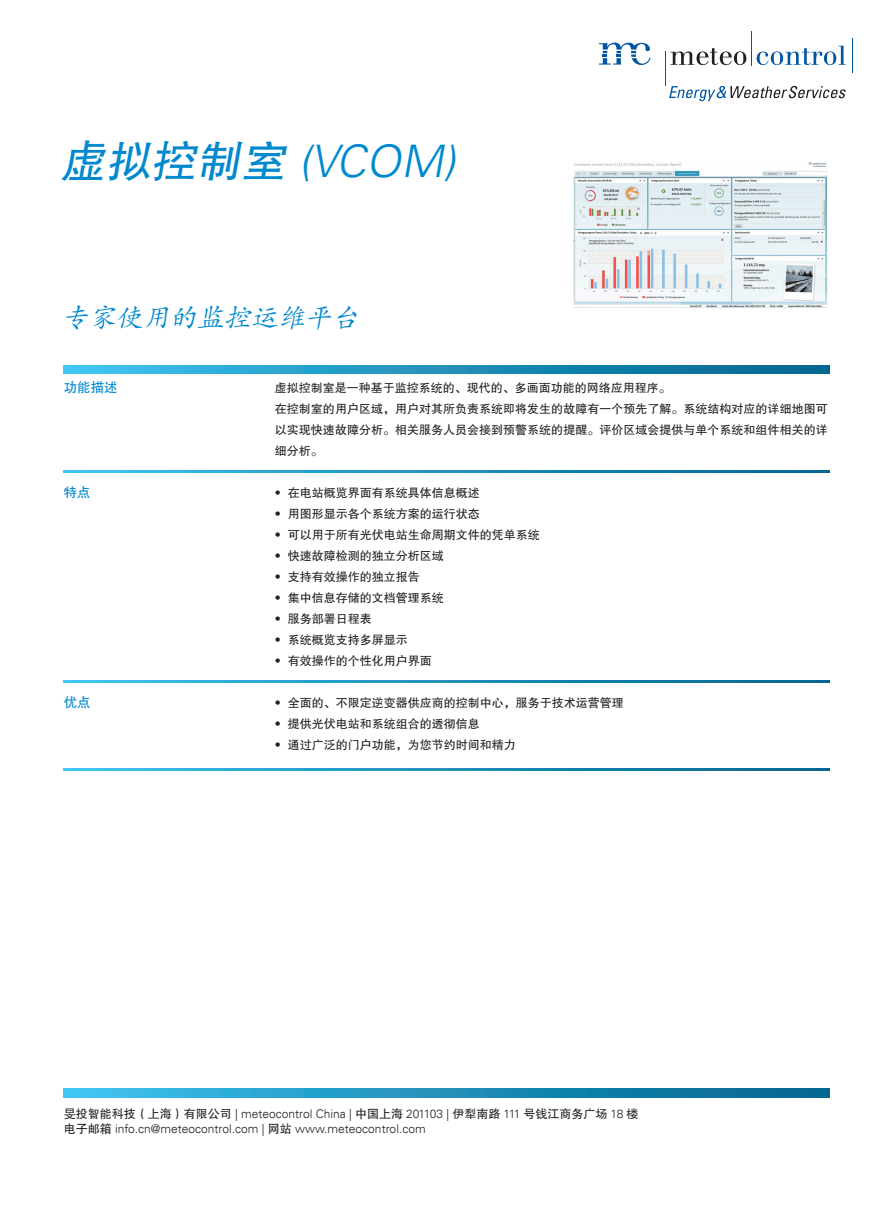
<style>
.page{position:relative;width:893px;height:1212px;background:#fff}
.page>*{position:absolute;margin:0;border:0;box-sizing:border-box;transform-origin:0 0}
.t1{font:italic 300 45px "Univers LT";color:#0089cf}
.t2{font:italic 27px "FZKTJW GB1 0";color:#0089cf}
.t3{font:13.5px "FZHTJW GB1 0";color:#0089cf}
.t4{font:12px/21px "FZHTJW GB1 0";color:#231f20}
.t5{font:300 12px/14.4px "Univers LT";color:#231f20}
.s1{font-family:"FZHTJW GB1 0";font-weight:400}
.s2{font-family:"Univers LT";font-weight:300}
.s3{font-family:"Sim Hei";font-weight:400}
</style>
<div class="page">
<svg style="left:670px;top:48px;width:76px;height:17px"></svg>
<svg style="left:757px;top:46px;width:89px;height:19px"></svg>
<hr style="left:665px;top:51px;width:1px;height:35px;background:#0156a3">
<hr style="left:751px;top:31px;width:1px;height:35px;background:#0156a3">
<svg style="left:599px;top:43px;width:52px;height:22px"></svg>
<svg style="left:669px;top:86px;width:177px;height:15px"></svg>
<hr style="left:852px;top:38px;width:1px;height:35px;background:#0156a3">
<svg style="left:64px;top:1089px;width:765px;height:8px;background:#1f92bc"></svg>
<img style="left:573px;top:162px;width:255px;height:146px">
<svg style="left:64px;top:365px;width:765px;height:9px;background:#1f92bc"></svg>
<svg style="left:64px;top:470px;width:765px;height:2px;background:#1f92bc"></svg>
<svg style="left:64px;top:680px;width:765px;height:2px;background:#1f92bc"></svg>
<svg style="left:64px;top:768px;width:765px;height:2px;background:#1f92bc"></svg>
<h1 class="t1" style="left:61px;top:134px;width:406px"><span class="s1">虚拟控制室</span> (VCOM)</h1>
<h2 class="t2" style="left:62px;top:304px;width:304px">专家使用的监控运维平台</h2>
<p class="t3" style="left:64px;top:380px;width:55px">功能描述</p>
<p class="t3" style="left:64px;top:485px;width:28px">特点</p>
<p class="t3" style="left:64px;top:695px;width:28px">优点</p>
<p class="t4" style="left:275px;top:377px;width:554px">虚拟控制室是一种基于监控系统的、现代的、多画面功能的网络应用程序。<br>在控制室的用户区域，用户对其所负责系统即将发生的故障有一个预先了解。系统结构对应的详细地图可以实现快速故障分析。相关服务人员会接到预警系统的提醒。评价区域会提供与单个系统和组件相关的详细分析。</p>
<p class="t4" style="left:275px;top:482px;width:206px"><span class="s2">•</span> 在电站概览界面有系统具体信息概述</p>
<p class="t4" style="left:275px;top:503px;width:206px"><span class="s2">•</span> 用图形显示各个系统方案的运行状态</p>
<p class="t4" style="left:275px;top:524px;width:266px"><span class="s2">•</span> 可以用于所有光伏电站生命周期文件的凭单系统</p>
<p class="t4" style="left:275px;top:545px;width:170px"><span class="s2">•</span> 快速故障检测的独立分析区域</p>
<p class="t4" style="left:275px;top:566px;width:146px"><span class="s2">•</span> 支持有效操作的独立报告</p>
<p class="t4" style="left:275px;top:587px;width:170px"><span class="s2">•</span> 集中信息存储的文档管理系统</p>
<p class="t4" style="left:275px;top:608px;width:98px"><span class="s2">•</span> 服务部署日程表</p>
<p class="t4" style="left:275px;top:629px;width:134px"><span class="s2">•</span> 系统概览支持多屏显示</p>
<p class="t4" style="left:275px;top:650px;width:158px"><span class="s2">•</span> 有效操作的个性化用户界面</p>
<p class="t4" style="left:275px;top:692px;width:350px"><span class="s2">•</span> 全面的、不限定逆变器供应商的控制中心，服务于技术运营管理</p>
<p class="t4" style="left:275px;top:713px;width:206px"><span class="s2">•</span> 提供光伏电站和系统组合的透彻信息</p>
<p class="t4" style="left:275px;top:734px;width:242px"><span class="s2">•</span> 通过广泛的门户功能，为您节约时间和精力</p>
<p class="t5" style="left:64px;top:1107px;width:576px"><span class="s3">旻</span><span class="s1">投智能科技（上海）有限公司</span> | meteocontrol China | <span class="s1">中国上海</span> 201103 | <span class="s1">伊犁南路</span> 111 <span class="s1">号钱江商务广场</span> 18 <span class="s1">楼电子邮箱</span> info.cn@meteocontrol.com | <span class="s1">网站</span> www.meteocontrol.com</p>
</div>
